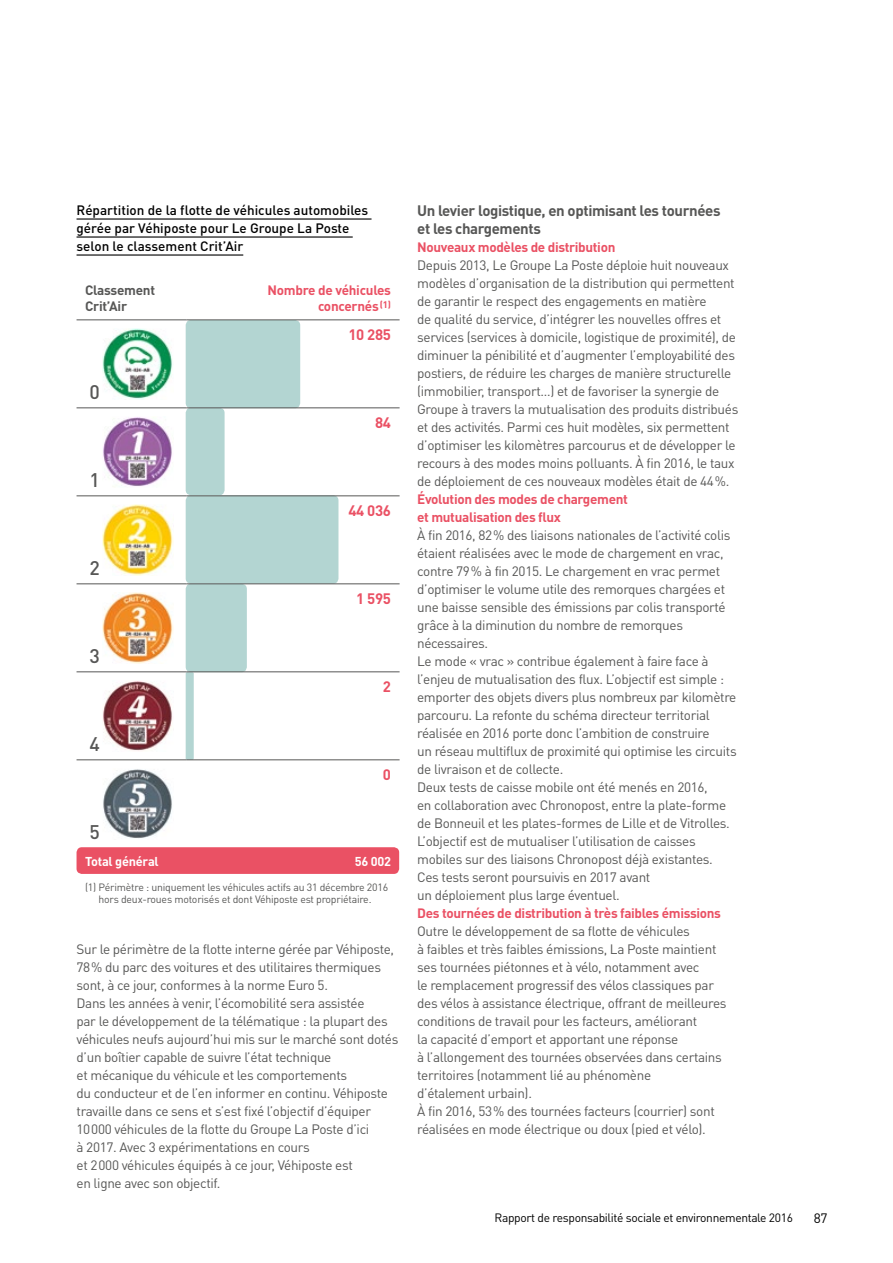
<style>
.page{position:relative;width:893px;height:1263px;background:#fff}
.page>*{position:absolute;margin:0;border:0;box-sizing:border-box;transform-origin:0 0}
.TAB_COURANT_MED{font:500 19.5px "DINOT";color:#575756}
.TITRE_3{font:700 15px/18px "DINOT";letter-spacing:-.025em;color:#575756}
.TAB_COURANT_BOLD{font:700 15px "DINOT";color:#ea5164}
.TEXTE_COURANT{font:13.5px/18px "DINOT";letter-spacing:-.025em;color:#575756}
.TITRE_4_COUL{font:700 13.5px/18px "DINOT";letter-spacing:-.025em;color:#ea5164}
.TITRE_TABLEAUX{font:500 13.5px/18px "DINOT";color:#000}
.TAB_TETIERE{font:700 13.5px/16.5px "DINOT";letter-spacing:-.02em;color:#ea5164;text-align:right}
.TAB_TETIERE-2{font:700 13.5px/16.5px "DINOT";letter-spacing:-.02em;color:#575756}
.t1{font:13.5px "DINOT";color:#000}
.TAB_TOTAL{font:700 12.75px "DINOT";letter-spacing:-.02em;color:#fff}
.t2{font:12px "DINOT";letter-spacing:-.03em;color:#000}
.TAB_RENVOI{font:10.5px/12px "DINOT";letter-spacing:-.02em;color:#575756;text-align:center}
</style>
<div class="page">
<div style="left:186px;top:320px;width:114px;height:88px;background:#b3d5d2;border-radius:5px"></div>
<div style="left:186px;top:408px;width:39px;height:87px;background:#b3d5d2;border-radius:5px"></div>
<div style="left:186px;top:495px;width:152px;height:89px;background:#b3d5d2;border-radius:5px"></div>
<div style="left:186px;top:584px;width:61px;height:88px;background:#b3d5d2;border-radius:5px"></div>
<div style="left:186px;top:672px;width:8px;height:88px;background:#b3d5d2;border-radius:2px"></div>
<div style="left:77px;top:847px;width:322px;height:27px;background:#ea5164;border-radius:5px"></div>
<hr style="left:77px;top:218px;width:295px;height:2px;background:#000">
<hr style="left:77px;top:236px;width:276px;height:2px;background:#000">
<hr style="left:77px;top:254px;width:166px;height:2px;background:#000">
<hr style="left:77px;top:407px;width:109px;height:1px;background:#575756">
<hr style="left:186px;top:407px;width:214px;height:1px;background:#575756">
<hr style="left:77px;top:495px;width:109px;height:1px;background:#575756">
<hr style="left:186px;top:495px;width:214px;height:1px;background:#575756">
<hr style="left:77px;top:583px;width:109px;height:1px;background:#575756">
<hr style="left:186px;top:583px;width:214px;height:1px;background:#575756">
<hr style="left:77px;top:319px;width:109px;height:1px;background:#575756">
<hr style="left:186px;top:319px;width:214px;height:1px;background:#575756">
<hr style="left:77px;top:671px;width:109px;height:1px;background:#575756">
<hr style="left:186px;top:671px;width:214px;height:1px;background:#575756">
<hr style="left:77px;top:759px;width:109px;height:1px;background:#575756">
<hr style="left:186px;top:759px;width:214px;height:1px;background:#575756">
<img style="left:102px;top:328px;width:71px;height:71px">
<img style="left:103px;top:417px;width:69px;height:70px">
<img style="left:102px;top:504px;width:71px;height:71px">
<img style="left:102px;top:592px;width:71px;height:71px">
<img style="left:103px;top:681px;width:69px;height:70px">
<img style="left:103px;top:769px;width:69px;height:70px">
<p class="TITRE_TABLEAUX" style="left:77px;top:201px;width:293px">Répartition de la flotte de véhicules automobiles gérée par Véhiposte pour Le Groupe La Poste selon le classement Crit’Air</p>
<p class="TAB_TETIERE-2" style="left:85px;top:281px;width:72px">Classement<br>Crit’Air</p>
<p class="TAB_TETIERE" style="left:268px;top:281px;width:125px">Nombre de véhicules concernés<sup>(1)</sup></p>
<p class="TAB_COURANT_MED" style="left:90px;top:379px;width:12px">0</p>
<p class="TAB_COURANT_MED" style="left:90px;top:467px;width:12px">1</p>
<p class="TAB_COURANT_MED" style="left:90px;top:555px;width:12px">2</p>
<p class="TAB_COURANT_MED" style="left:90px;top:643px;width:12px">3</p>
<p class="TAB_COURANT_MED" style="left:90px;top:731px;width:12px">4</p>
<p class="TAB_COURANT_MED" style="left:90px;top:819px;width:12px">5</p>
<p class="TAB_COURANT_BOLD" style="left:348px;top:324px;width:44px">10 285</p>
<p class="TAB_COURANT_BOLD" style="left:375px;top:412px;width:17px">84</p>
<p class="TAB_COURANT_BOLD" style="left:348px;top:500px;width:44px">44 036</p>
<p class="TAB_COURANT_BOLD" style="left:356px;top:588px;width:36px">1 595</p>
<p class="TAB_COURANT_BOLD" style="left:383px;top:676px;width:10px">2</p>
<p class="TAB_COURANT_BOLD" style="left:383px;top:764px;width:10px">0</p>
<p class="TAB_TOTAL" style="left:85px;top:853px;width:75px">Total général</p>
<p class="TAB_TOTAL" style="left:355px;top:853px;width:38px">56 002</p>
<p class="TAB_RENVOI" style="left:85px;top:881px;width:305px">(1) Périmètre : uniquement les véhicules actifs au 31 décembre 2016 hors deux-roues motorisés et dont Véhiposte est propriétaire.</p>
<p class="TEXTE_COURANT" style="left:77px;top:940px;width:319px">Sur le périmètre de la flotte interne gérée par Véhiposte,<br>78% du parc des voitures et des utilitaires thermiques sont, à ce jour, conformes à la norme Euro 5.</p>
<p class="TEXTE_COURANT" style="left:77px;top:994px;width:323px">Dans les années à venir, l’écomobilité sera assistée<br>par le développement de la télématique : la plupart des véhicules neufs aujourd’hui mis sur le marché sont dotés d’un boîtier capable de suivre l’état technique<br>et mécanique du véhicule et les comportements<br>du conducteur et de l’en informer en continu. Véhiposte travaille dans ce sens et s’est fixé l’objectif d’équiper 10000 véhicules de la flotte du Groupe La Poste d’ici<br>à 2017. Avec 3 expérimentations en cours<br>et 2000 véhicules équipés à ce jour, Véhiposte est<br>en ligne avec son objectif.</p>
<p class="TITRE_3" style="left:417px;top:201px;width:305px">Un levier logistique, en optimisant les tournées et les chargements</p>
<p class="TITRE_4_COUL" style="left:417px;top:238px;width:200px">Nouveaux modèles de distribution</p>
<p class="TEXTE_COURANT" style="left:417px;top:256px;width:323px">Depuis 2013, Le Groupe La Poste déploie huit nouveaux modèles d’organisation de la distribution qui permettent de garantir le respect des engagements en matière<br>de qualité du service, d’intégrer les nouvelles offres et services (services à domicile, logistique de proximité), de diminuer la pénibilité et d’augmenter l’employabilité des postiers, de réduire les charges de manière structurelle (immobilier, transport…) et de favoriser la synergie de Groupe à travers la mutualisation des produits distribués et des activités. Parmi ces huit modèles, six permettent d’optimiser les kilomètres parcourus et de développer le recours à des modes moins polluants. À fin 2016, le taux de déploiement de ces nouveaux modèles était de 44%.</p>
<p class="TITRE_4_COUL" style="left:417px;top:490px;width:212px">Évolution des modes de chargement et mutualisation des flux</p>
<p class="TEXTE_COURANT" style="left:417px;top:526px;width:315px">À fin 2016, 82% des liaisons nationales de l’activité colis étaient réalisées avec le mode de chargement en vrac, contre 79% à fin 2015. Le chargement en vrac permet d’optimiser le volume utile des remorques chargées et une baisse sensible des émissions par colis transporté grâce à la diminution du nombre de remorques nécessaires.</p>
<p class="TEXTE_COURANT" style="left:417px;top:652px;width:321px">Le mode « vrac » contribue également à faire face à l’enjeu de mutualisation des flux. L’objectif est simple : emporter des objets divers plus nombreux par kilomètre parcouru. La refonte du schéma directeur territorial réalisée en 2016 porte donc l’ambition de construire<br>un réseau multiflux de proximité qui optimise les circuits de livraison et de collecte.</p>
<p class="TEXTE_COURANT" style="left:417px;top:778px;width:314px">Deux tests de caisse mobile ont été menés en 2016,<br>en collaboration avec Chronopost, entre la plate-forme de Bonneuil et les plates-formes de Lille et de Vitrolles.<br>L’objectif est de mutualiser l’utilisation de caisses mobiles sur des liaisons Chronopost déjà existantes.<br>Ces tests seront poursuivis en 2017 avant<br>un déploiement plus large éventuel.</p>
<p class="TITRE_4_COUL" style="left:417px;top:904px;width:305px">Des tournées de distribution à très faibles émissions</p>
<p class="TEXTE_COURANT" style="left:417px;top:922px;width:311px">Outre le développement de sa flotte de véhicules<br>à faibles et très faibles émissions, La Poste maintient ses tournées piétonnes et à vélo, notamment avec<br>le remplacement progressif des vélos classiques par des vélos à assistance électrique, offrant de meilleures conditions de travail pour les facteurs, améliorant<br>la capacité d’emport et apportant une réponse<br>à l’allongement des tournées observées dans certains territoires (notamment lié au phénomène<br>d’étalement urbain).</p>
<p class="TEXTE_COURANT" style="left:417px;top:1102px;width:299px">À fin 2016, 53% des tournées facteurs (courrier) sont réalisées en mode électrique ou doux (pied et vélo).</p>
<p class="t2" style="left:495px;top:1209px;width:300px">Rapport de responsabilité sociale et environnementale 2016</p>
<p class="t1" style="left:814px;top:1209px;width:15px">87</p>
</div>
